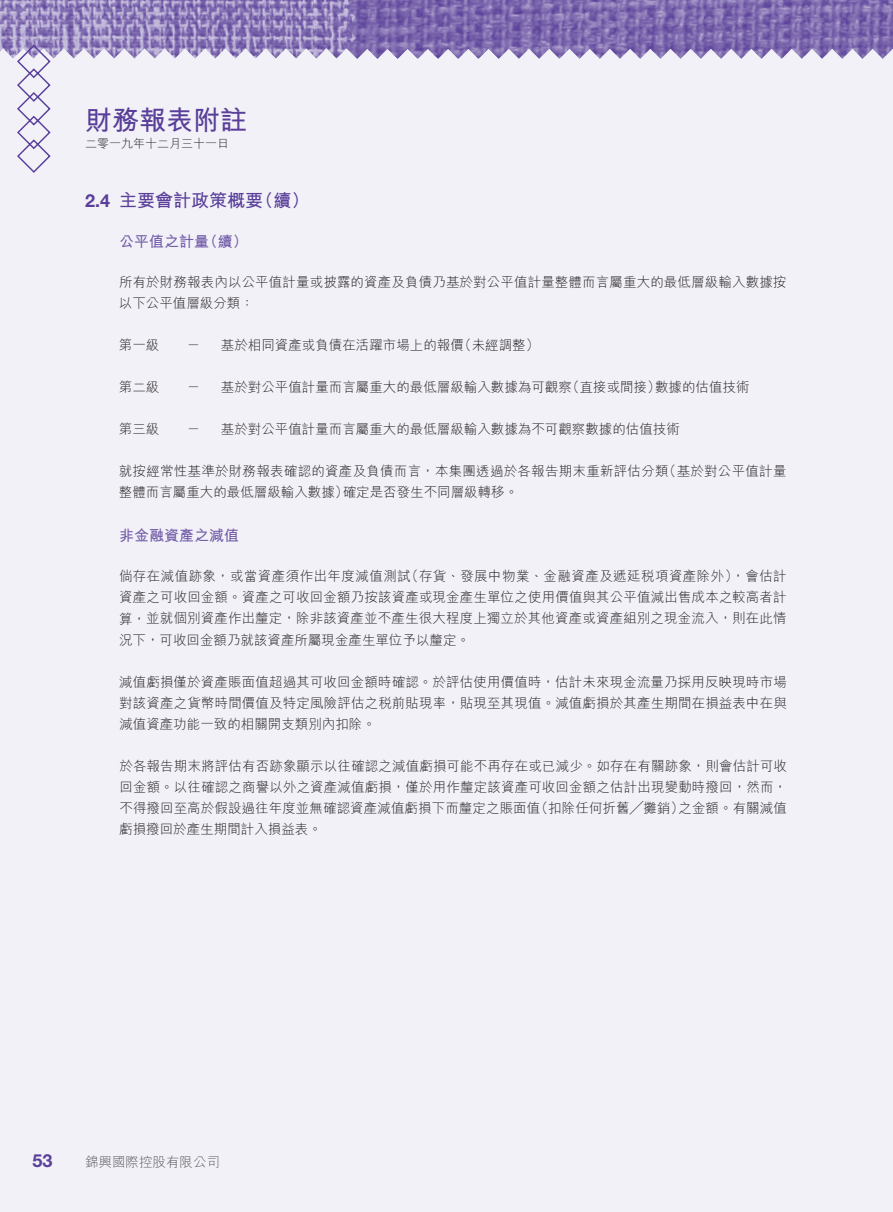
<style>
.page{position:relative;width:893px;height:1212px;background:#fff}
.page>*{position:absolute;margin:0;border:0;box-sizing:border-box;transform-origin:0 0}
.t1{font:700 27px "M Hei HK";color:#593f99}
.t2{font:700 18px "M Hei HK";color:#593f99}
.t3{font:700 18px "Helvetica Neue LT Std";color:#593f99}
.t4{font:700 15px "M Hei HK";color:#735da8}
.t5{font:300 13.5px/21px "M Hei HK";letter-spacing:.01em;color:#231f20}
.t6{font:300 13.5px "M Hei HK";letter-spacing:.03em;color:#231f20}
.t7{font:300 13.5px "M Hei HK";color:#57585a}
.t8{font:300 12px "M Hei HK";color:#231f20}
</style>
<div class="page">
<div style="left:0;top:0;width:892px;height:1212px;background:#f2f1f8"></div>
<img style="left:0;top:0;width:346px;height:58px">
<img style="left:346px;top:0;width:547px;height:59px">
<svg style="left:16px;top:44px;width:36px;height:129px"></svg>
<h1 class="t1" style="left:85px;top:101px;width:163px">財務報表附註</h1>
<p class="t8" style="left:85px;top:138px;width:145px">二零一九年十二月三十一日</p>
<h2 class="t3" style="left:85px;top:190px;width:27px">2.4</h2>
<h2 class="t2" style="left:119px;top:188px;width:145px">主要會計政策概要</h2>
<h2 class="t2" style="left:255px;top:188px;width:55px">（續(</h2>
<p class="t4" style="left:119px;top:230px;width:91px">公平值之計量</p>
<p class="t5" style="left:119px;top:272px;width:669px">所有於財務報表內以公平值計量或披露的資產及負債乃基於對公平值計量整體而言屬重大的最低層級輸入數據按以下公平值層級分類：</p>
<p class="t5" style="left:458px;top:335px;width:82px">（未經調整(</p>
<p class="t4" style="left:203px;top:230px;width:47px">（續(</p>
<p class="t5" style="left:119px;top:335px;width:42px">第一級</p>
<p class="t5" style="left:221px;top:335px;width:244px">基於相同資產或負債在活躍市場上的報價</p>
<p class="t5" style="left:187px;top:335px;width:15px">－</p>
<p class="t5" style="left:119px;top:377px;width:42px">第二級</p>
<p class="t5" style="left:187px;top:377px;width:15px">－</p>
<p class="t5" style="left:566px;top:377px;width:96px">（直接或間接）</p>
<p class="t5" style="left:221px;top:377px;width:352px">基於對公平值計量而言屬重大的最低層級輸入數據為可觀察</p>
<p class="t5" style="left:655px;top:377px;width:96px">數據的估值技術</p>
<p class="t5" style="left:119px;top:419px;width:42px">第三級</p>
<p class="t5" style="left:187px;top:419px;width:15px">－</p>
<p class="t5" style="left:221px;top:419px;width:460px">基於對公平值計量而言屬重大的最低層級輸入數據為不可觀察數據的估值技術</p>
<p class="t5" style="left:663px;top:461px;width:125px">（基於對公平值計量</p>
<p class="t5" style="left:343px;top:461px;width:327px;text-indent:-224px">就按經常性基準於財務報表確認的資產及負債而言，本集團透過於各報告期末重新評估分類確定是否發生不同層級轉移。</p>
<p class="t5" style="left:119px;top:482px;width:231px">整體而言屬重大的最低層級輸入數據）</p>
<p class="t4" style="left:119px;top:524px;width:121px">非金融資產之減值</p>
<p class="t6" style="left:405px;top:570px;width:383px">（存貨、發展中物業、金融資產及遞延稅項資產除外，）會估計</p>
<p class="t5" style="left:119px;top:566px;width:669px">倘存在減值跡象，或當資產須作出年度減值測試<br>資產之可收回金額。資產之可收回金額乃按該資產或現金產生單位之使用價值與其公平值減出售成本之較高者計算，並就個別資產作出釐定，除非該資產並不產生很大程度上獨立於其他資產或資產組別之現金流入，則在此情況下，可收回金額乃就該資產所屬現金產生單位予以釐定。</p>
<p class="t5" style="left:119px;top:671px;width:669px;text-align:justify">減值虧損僅於資產賬面值超過其可收回金額時確認。於評估使用價值時，估計未來現金流量乃採用反映現時市場對該資產之貨幣時間價值及特定風險評估之稅前貼現率，貼現至其現值。減值虧損於其產生期間在損益表中在與減值資產功能一致的相關開支類別內扣除。</p>
<p class="t5" style="left:119px;top:755px;width:669px;text-align:right">於各報告期末將評估有否跡象顯示以往確認之減值虧損可能不再存在或已減少。如存在有關跡象，則會估計可收回金額。以往確認之商譽以外之資產減值虧損，僅於用作釐定該資產可收回金額之估計出現變動時撥回，然而，之金額。有關減值</p>
<p class="t5" style="left:535px;top:797px;width:151px">（扣除任何折舊╱攤銷）</p>
<p class="t5" style="left:119px;top:797px;width:423px">不得撥回至高於假設過往年度並無確認資產減值虧損下而釐定之賬面值虧損撥回於產生期間計入損益表。</p>
<h2 class="t3" style="left:33px;top:1149px;width:21px">53</h2>
<p class="t7" style="left:85px;top:1155px;width:136px">錦興國際控股有限公司</p>
</div>
